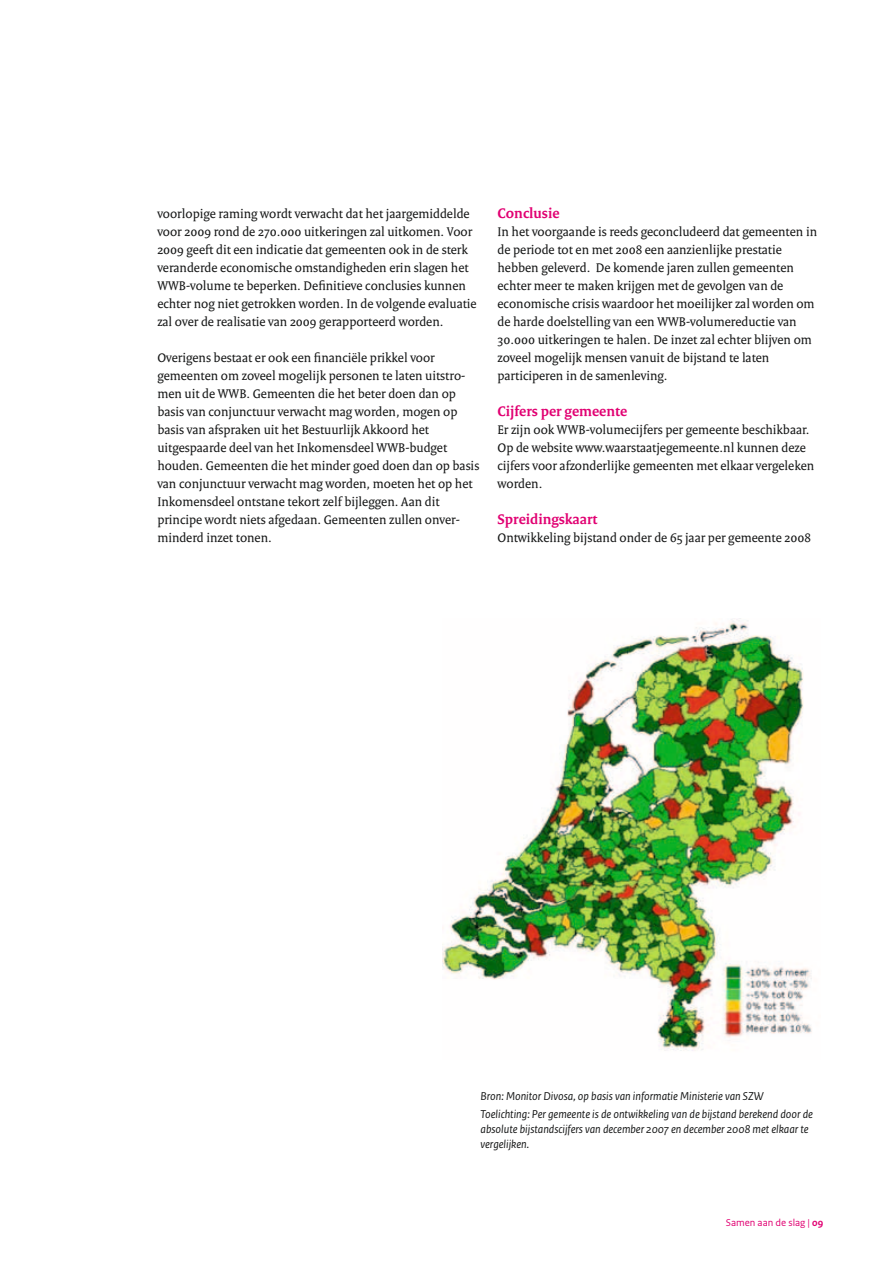
<style>
.page{position:relative;width:893px;height:1263px;background:#fff}
.page>*{position:absolute;margin:0;border:0;box-sizing:border-box;transform-origin:0 0}
.t1{font:700 15px "Rijksoverheid Serif";color:#e10072}
.t2{font:13.5px/18px "Rijksoverheid Serif";color:#151616}
.t3{font:italic 12px/18px "Rijksoverheid Sans Text";color:#151616}
.t4{font:10.5px "Rijksoverheid Sans Text";color:#e10072}
.s1{font-weight:700}
</style>
<div class="page">
<img style="left:442px;top:619px;width:370px;height:432px">
<p class="t2" style="left:157px;top:204px;width:321px">voorlopige raming wordt verwacht dat het jaargemiddelde voor 2009 rond de 270.000 uitkeringen zal uitkomen. Voor 2009 geeft dit een indicatie dat gemeenten ook in de sterk veranderde economische omstandigheden erin slagen het WWB-volume te beperken. Definitieve conclusies kunnen echter nog niet getrokken worden. In de volgende evaluatie zal over de realisatie van 2009 gerapporteerd worden.</p>
<p class="t2" style="left:157px;top:348px;width:323px">Overigens bestaat er ook een financiële prikkel voor gemeenten om zoveel mogelijk personen te laten uitstro&shy;men uit de WWB. Gemeenten die het beter doen dan op basis van conjunctuur verwacht mag worden, mogen op basis van afspraken uit het Bestuurlijk Akkoord het uitgespaarde deel van het Inkomensdeel WWB-budget houden. Gemeenten die het minder goed doen dan op basis van conjunctuur verwacht mag worden, moeten het op het Inkomensdeel ontstane tekort zelf bijleggen. Aan dit principe wordt niets afgedaan. Gemeenten zullen onver&shy;minderd inzet tonen.</p>
<p class="t1" style="left:497px;top:204px;width:64px">Conclusie</p>
<p class="t2" style="left:497px;top:222px;width:321px">In het voorgaande is reeds geconcludeerd dat gemeenten in de periode tot en met 2008 een aanzienlijke prestatie hebben geleverd. De komende jaren zullen gemeenten echter meer te maken krijgen met de gevolgen van de economische crisis waardoor het moeilijker zal worden om de harde doelstelling van een WWB-volumereductie van 30.000 uitkeringen te halen. De inzet zal echter blijven om zoveel mogelijk mensen vanuit de bijstand te laten participeren in de samenleving.</p>
<p class="t1" style="left:497px;top:402px;width:131px">Cijfers per gemeente</p>
<p class="t2" style="left:497px;top:420px;width:318px">Er zijn ook WWB-volumecijfers per gemeente beschikbaar.<br>Op de website www.waarstaatjegemeente.nl kunnen deze cijfers voor afzonderlijke gemeenten met elkaar vergeleken worden.</p>
<p class="t1" style="left:497px;top:510px;width:101px">Spreidingskaart</p>
<p class="t2" style="left:497px;top:528px;width:315px">Ontwikkeling bijstand onder de 65 jaar per gemeente 2008</p>
<p class="t3" style="left:480px;top:1087px;width:334px">Bron: Monitor Divosa, op basis van informatie Ministerie van SZW<br>Toelichting: Per gemeente is de ontwikkeling van de bijstand berekend door de</p>
<p class="t3" style="left:480px;top:1122px;width:330px;line-height:15px">absolute bijstandscijfers van december 2007 en december 2008 met elkaar te vergelijken.</p>
<p class="t4" style="left:726px;top:1216px;width:99px">Samen aan de slag | <span class="s1">09</span></p>
</div>
